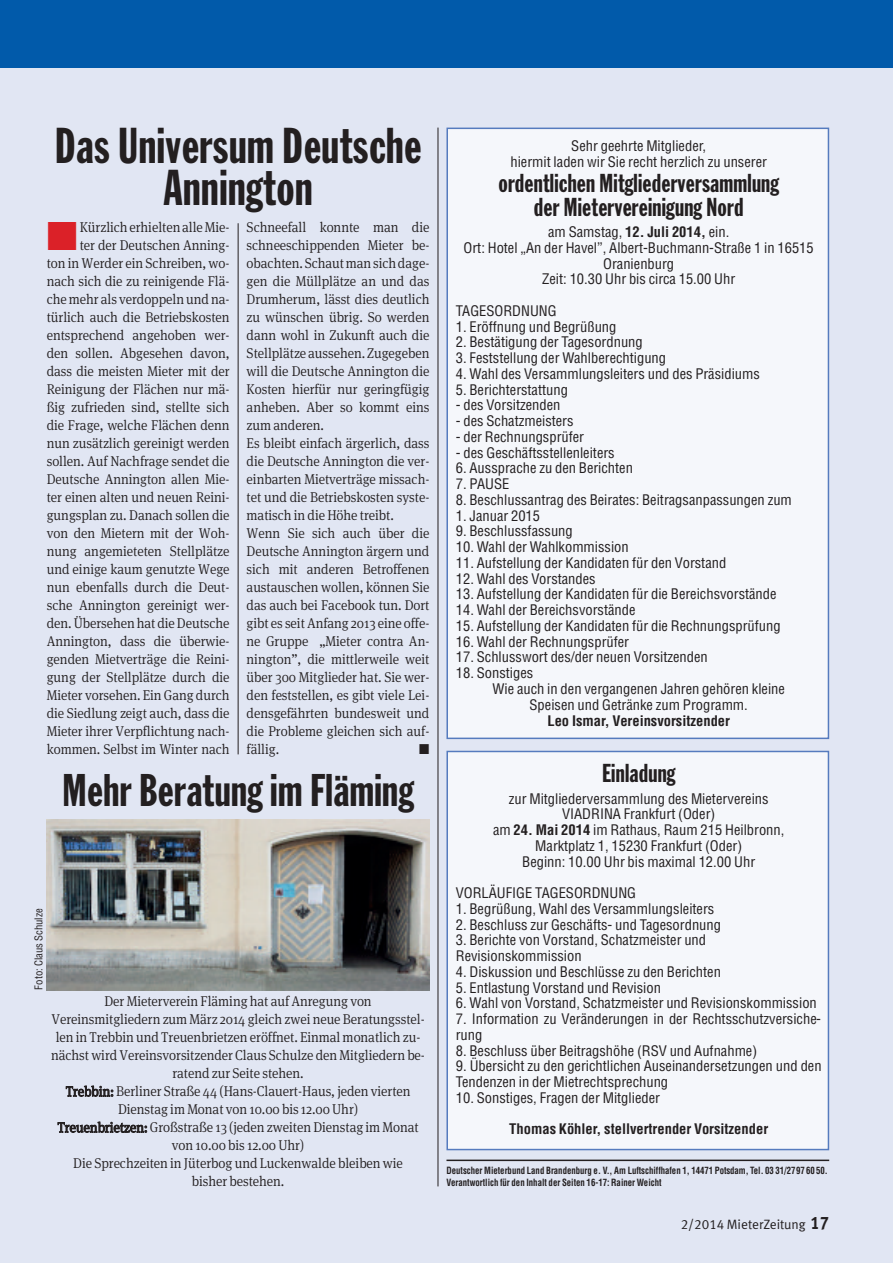
<style>
.page{position:relative;width:893px;height:1263px;background:#e1e6f3}
.page>*{position:absolute;margin:0;border:0;box-sizing:border-box;transform-origin:0 0}
.t1{font:49.5px/42px "Franklin Gothic Extra Cond";letter-spacing:.01em;color:#231f20;text-align:center}
.t2{font:45px "Franklin Gothic Extra Cond";letter-spacing:.01em;color:#231f20}
.t3{font:25.5px/24px "Franklin Gothic Extra Cond";letter-spacing:.01em;color:#231f20;text-align:center}
.t4{font:300 14.25px/18px "Meta Serif OT";letter-spacing:-.005em;color:#231f20;text-align:right;scale:.94 1}
.t5{font:condensed 14.25px/15.8px "Helvetica";color:#231f20;text-align:center}
.t6{font:700 condensed 14.25px "Helvetica";color:#231f20}
.t7{font:14.25px "Zapf Dingbats";color:#231f20;scale:.94 1}
.t8{font:13.5px "VZ Meta LF";color:#231f20}
.t9{font:condensed 10.5px "Helvetica";color:#231f20}
.t10{font:700 condensed 9.75px/11.7px "Helvetica";color:#231f20;scale:.9 1}
.s1{color:#db2128}
.s2{font-weight:700}
.s3{font-weight:700;font-size:18px}
</style>
<div class="page">
<div style="left:0;top:0;width:893px;height:67px;background:#015aaa"></div>
<hr style="left:238px;top:223px;width:1px;height:531px;background:#231f20">
<hr style="left:438px;top:128px;width:1px;height:1058px;background:#231f20">
<hr style="left:446px;top:1159px;width:383px;height:2px;background:#231f20">
<div style="left:448px;top:129px;width:380px;height:609px;background:#f5f7fb"></div>
<div style="left:446px;top:128px;width:383px;height:611px;border:2px solid #557bbe"></div>
<div style="left:448px;top:752px;width:380px;height:397px;background:#f5f7fb"></div>
<div style="left:446px;top:751px;width:383px;height:399px;border:2px solid #557bbe"></div>
<img style="left:47px;top:820px;width:382px;height:170px">
<h1 class="t1" style="left:55px;top:128px;width:368px">Das Universum Deutsche<br>Annington</h1>
<p class="t4" style="left:47px;top:219px;width:196px"><span class="s1">■</span> Kürzlicherhieltenalle Mie&shy;ter der Deutschen Anning-<br>ton in Werder ein Schreiben, wo&shy;nach sich die zu reinigende Flä&shy;che mehr als verdoppeln und na&shy;türlich auch die Betriebskosten entsprechend angehoben wer&shy;den sollen. Abgesehen davon, dass die meisten Mieter mit der<br>Reinigung der Flächen nur mä&shy;ßig zufrieden sind, stellte sich die Frage, welche Flächen denn nun zusätzlich gereinigt werden sollen. Auf Nachfrage sendet die<br>Deutsche Annington allen Mie&shy;ter einen alten und neuen Reini&shy;gungsplan zu. Danach sollen die von den Mietern mit der Woh&shy;nung angemieteten Stellplätze und einige kaum genutzte Wege nun ebenfalls durch die Deut&shy;sche Annington gereinigt wer&shy;den.Übersehen hat dieDeutsche<br>Annington, dass die überwie&shy;genden Mietverträge die Reini&shy;gung der Stellplätze durch die<br>Mieter vorsehen. Ein Gang durch die Siedlung zeigt auch, dass die<br>Mieter ihrer Verpflichtung nach&shy;kommen. Selbst im Winter nach</p>
<p class="t4" style="left:247px;top:219px;width:196px;text-align:left">Schneefall konnte man die schneeschippenden Mieter be&shy;obachten.Schautmansichdage&shy;gen die Müllplätze an und das<br>Drumherum, lässt dies deutlich zu wünschen übrig. So werden dann wohl in Zukunft auch die<br>Stellplätze aussehen. Zugegeben will die Deutsche Annington die<br>Kosten hierfür nur geringfügig anheben. Aber so kommt eins zum anderen.<br>Es bleibt einfach ärgerlich, dass die Deutsche Annington die ver&shy;einbarten Mietverträge missach&shy;tet und die Betriebskosten syste&shy;matisch in die Höhe treibt.<br>Wenn Sie sich auch über die<br>Deutsche Annington ärgern und sich mit anderen Betroffenen austauschen wollen, können Sie das auch bei Facebook tun. Dort gibt es seit Anfang 2013 eine offe&shy;ne Gruppe „Mieter contra An&shy;nington”, die mittlerweile weit über 300 Mitglieder hat. Sie wer&shy;den feststellen, es gibt viele Lei&shy;densgefährten bundesweit und die Probleme gleichen sich auf&shy;fällig.</p>
<p class="t7" style="left:419px;top:741px;width:12px">■</p>
<h2 class="t2" style="left:63px;top:774px;width:353px">Mehr Beratung im Fläming</h2>
<p class="t9" style="left:33px;top:989px;width:83px;rotate:-90deg">Foto: Claus Schulze</p>
<p class="t4" style="left:51px;top:993px;width:399px;text-align:center">Der Mieterverein Fläming hat auf Anregung von Vereinsmitgliedern zum März 2014 gleich zwei neue Beratungsstel&shy;len in Trebbin und Treuenbrietzen eröffnet. Einmal monatlich zu&shy;nächst wird Vereinsvorsitzender Claus Schulze den Mitgliedern be&shy;ratend zur Seite stehen.<br>Trebbin: Berliner Straße 44 (Hans-Clauert-Haus, jeden vierten Dienstag im Monat von 10.00 bis 12.00 Uhr)<br>Treuenbrietzen: Großstraße 13 (jeden zweiten Dienstag im Monat von 10.00 bis 12.00 Uhr)<br>Die Sprechzeiten in Jüterbog und Luckenwalde bleiben wie<br>bisher bestehen.</p>
<p class="t5" style="left:510px;top:138px;width:258px">Sehr geehrte Mitglieder,<br>hiermit laden wir Sie recht herzlich zu unserer</p>
<h3 class="t3" style="left:498px;top:173px;width:282px">ordentlichen Mitgliederversammlung der Mietervereinigung Nord</h3>
<p class="t5" style="left:464px;top:224px;width:352px">am Samstag, <span class="s2">12. Juli 2014,</span> ein.<br>Ort: Hotel „An der Havel”, Albert-Buchmann-Straße 1 in 16515<br>Oranienburg<br>Zeit: 10.30 Uhr bis circa 15.00 Uhr</p>
<p class="t5" style="left:456px;top:303px;width:102px">TAGESORDNUNG</p>
<p class="t5" style="left:456px;top:319px;width:162px">1. Eröffnung und Begrüßung</p>
<p class="t5" style="left:456px;top:335px;width:188px">2. Bestätigung der Tagesordnung</p>
<p class="t5" style="left:456px;top:350px;width:212px">3. Feststellung der Wahlberechtigung</p>
<p class="t5" style="left:456px;top:366px;width:306px">4. Wahl des Versammlungsleiters und des Präsidiums</p>
<p class="t5" style="left:456px;top:382px;width:114px">5. Berichterstattung</p>
<p class="t5" style="left:456px;top:398px;width:106px">- des Vorsitzenden</p>
<p class="t5" style="left:456px;top:413px;width:119px">- des Schatzmeisters</p>
<p class="t5" style="left:456px;top:429px;width:130px">- der Rechnungsprüfer</p>
<p class="t5" style="left:456px;top:445px;width:160px">- des Geschäftsstellenleiters</p>
<p class="t5" style="left:456px;top:461px;width:179px">6. Aussprache zu den Berichten</p>
<p class="t5" style="left:456px;top:476px;width:55px">7. PAUSE</p>
<p class="t5" style="left:456px;top:492px;width:338px">8. Beschlussantrag des Beirates: Beitragsanpassungen zum</p>
<p class="t5" style="left:456px;top:508px;width:86px">1. Januar 2015</p>
<p class="t5" style="left:456px;top:524px;width:119px">9. Beschlussfassung</p>
<p class="t5" style="left:456px;top:539px;width:174px">10. Wahl der Wahlkommission</p>
<p class="t5" style="left:456px;top:555px;width:272px">11. Aufstellung der Kandidaten für den Vorstand</p>
<p class="t5" style="left:456px;top:571px;width:141px">12. Wahl des Vorstandes</p>
<p class="t5" style="left:456px;top:587px;width:322px">13. Aufstellung der Kandidaten für die Bereichsvorstände</p>
<p class="t5" style="left:456px;top:602px;width:181px">14. Wahl der Bereichsvorstände</p>
<p class="t5" style="left:456px;top:618px;width:326px">15. Aufstellung der Kandidaten für die Rechnungsprüfung</p>
<p class="t5" style="left:456px;top:634px;width:175px">16. Wahl der Rechnungsprüfer</p>
<p class="t5" style="left:456px;top:650px;width:253px">17. Schlusswort des/der neuen Vorsitzenden</p>
<p class="t5" style="left:456px;top:665px;width:79px">18. Sonstiges</p>
<p class="t5" style="left:492px;top:681px;width:294px">Wie auch in den vergangenen Jahren gehören kleine</p>
<p class="t5" style="left:530px;top:697px;width:220px">Speisen und Getränke zum Programm.</p>
<p class="t6" style="left:547px;top:712px;width:184px">Leo Ismar, Vereinsvorsitzender</p>
<h3 class="t3" style="left:602px;top:762px;width:75px">Einladung</h3>
<p class="t5" style="left:493px;top:791px;width:293px">zur Mitgliederversammlung des Mietervereins VIADRINA Frankfurt (Oder)<br>am <span class="s2">24. Mai 2014</span> im Rathaus, Raum 215 Heilbronn, Marktplatz 1, 15230 Frankfurt (Oder)<br>Beginn: 10.00 Uhr bis maximal 12.00 Uhr</p>
<p class="t5" style="left:456px;top:885px;width:182px">VORLÄUFIGE TAGESORDNUNG</p>
<p class="t5" style="left:456px;top:901px;width:260px">1. Begrüßung, Wahl des Versammlungsleiters</p>
<p class="t5" style="left:456px;top:917px;width:267px">2. Beschluss zur Geschäfts- und Tagesordnung</p>
<p class="t5" style="left:456px;top:933px;width:252px;text-align:left">3. Berichte von Vorstand, Schatzmeister und<br>Revisionskommission</p>
<p class="t5" style="left:456px;top:964px;width:267px">4. Diskussion und Beschlüsse zu den Berichten</p>
<p class="t5" style="left:456px;top:980px;width:207px">5. Entlastung Vorstand und Revision</p>
<p class="t5" style="left:456px;top:996px;width:363px">6. Wahl von Vorstand, Schatzmeister und Revisionskommission</p>
<p class="t5" style="left:456px;top:1011px;width:367px;text-align:left">7. Information zu Veränderungen in der Rechtsschutzversiche&shy;rung</p>
<p class="t5" style="left:456px;top:1043px;width:303px">8. Beschluss über Beitragshöhe (RSV und Aufnahme)</p>
<p class="t5" style="left:456px;top:1059px;width:367px;text-align:left">9. Übersicht zu den gerichtlichen Auseinandersetzungen und den<br>Tendenzen in der Mietrechtsprechung</p>
<p class="t5" style="left:456px;top:1090px;width:206px">10. Sonstiges, Fragen der Mitglieder</p>
<p class="t6" style="left:509px;top:1121px;width:260px">Thomas Köhler, stellvertrender Vorsitzender</p>
<p class="t10" style="left:446px;top:1164px;width:425px">Deutscher Mieterbund Land Brandenburg e. V., Am Luftschiffhafen 1, 14471 Potsdam, Tel. 03 31/2797 60 50.<br>Verantwortlich für den Inhalt der Seiten 16-17: Rainer Weicht</p>
<p class="t8" style="left:681px;top:1216px;width:150px">2/2014 MieterZeitung <span class="s3">17</span></p>
</div>
